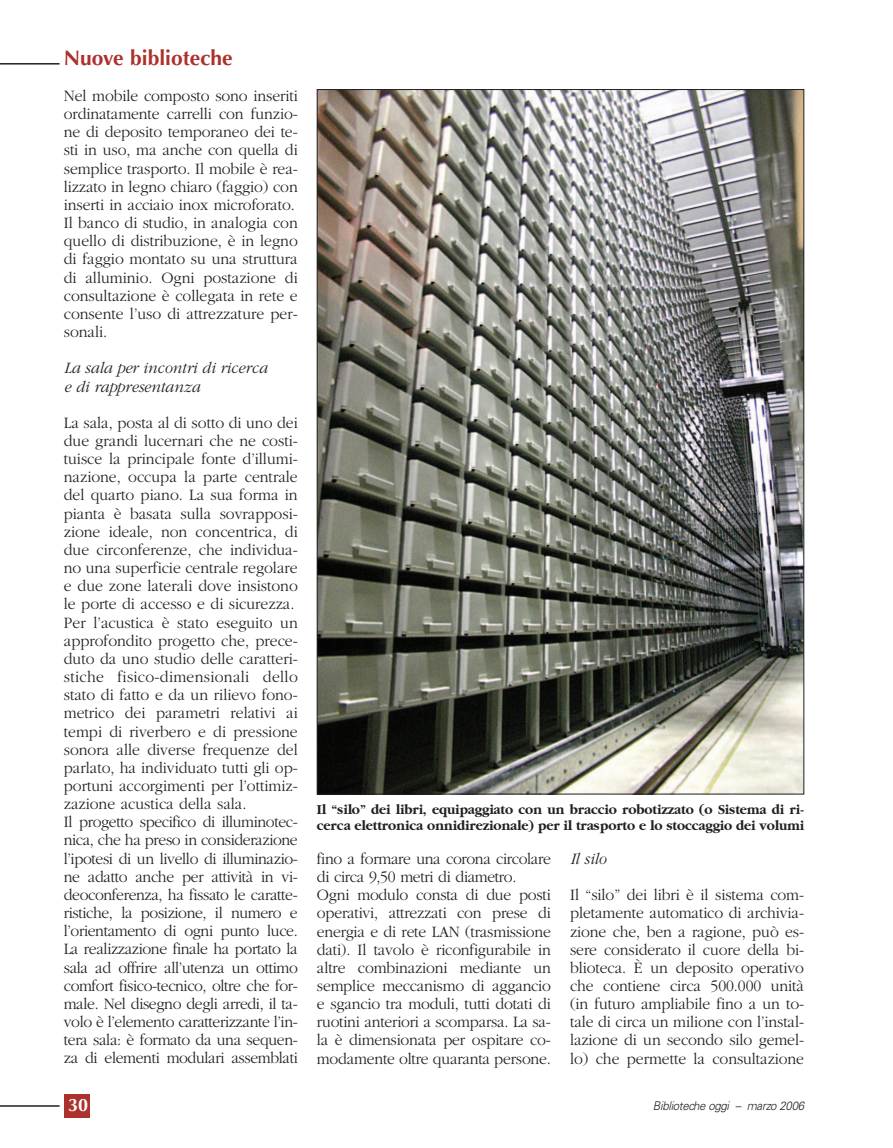
<style>
.page{position:relative;width:893px;height:1148px;background:#fff}
.page>*{position:absolute;margin:0;border:0;box-sizing:border-box;transform-origin:0 0}
.t1{font:700 21px "Optima";color:#ac312d}
.t2{font:700 18px "Optima";color:#fff}
.t3{font:300 16.5px/18.1px "Garamond";letter-spacing:-.005em;color:#231f20;scale:.95 1}
.t4{font:italic 300 16.5px/18.1px "Garamond";color:#231f20;scale:.95 1}
.t5{font:700 14.25px/15.8px "Garamond";letter-spacing:-.005em;color:#231f20;scale:.95 1}
.t6{font:italic 300 12px "Univers";letter-spacing:-.03em;color:#231f20;scale:.95 1}
</style>
<div class="page">
<hr style="left:0;top:1105px;width:60px;height:1px;background:#231f20">
<div style="left:64px;top:1094px;width:26px;height:23px;background:#ac312d"></div>
<hr style="left:0;top:63px;width:60px;height:2px;background:#231f20">
<img style="left:319px;top:91px;width:483px;height:701px">
<p class="t1" style="left:64px;top:49px;width:170px">Nuove biblioteche</p>
<p class="t3" style="left:64px;top:88px;width:248px">Nel mobile composto sono inseriti ordinatamente carrelli con funzio&shy;ne di deposito temporaneo dei te&shy;sti in uso, ma anche con quella di semplice trasporto. Il mobile è rea&shy;lizzato in legno chiaro (faggio) con inserti in acciaio inox microforato.<br>Il banco di studio, in analogia con quello di distribuzione, è in legno di faggio montato su una struttura di alluminio. Ogni postazione di consultazione è collegata in rete e consente l’uso di attrezzature per&shy;sonali.</p>
<p class="t4" style="left:64px;top:360px;width:216px">La sala per incontri di ricerca e di rappresentanza</p>
<p class="t3" style="left:64px;top:415px;width:248px">La sala, posta al di sotto di uno dei due grandi lucernari che ne costi&shy;tuisce la principale fonte d’illumi&shy;nazione, occupa la parte centrale del quarto piano. La sua forma in pianta è basata sulla sovrapposi&shy;zione ideale, non concentrica, di due circonferenze, che individua&shy;no una superficie centrale regolare e due zone laterali dove insistono le porte di accesso e di sicurezza.<br>Per l’acustica è stato eseguito un approfondito progetto che, prece&shy;duto da uno studio delle caratteri&shy;stiche fisico-dimensionali dello stato di fatto e da un rilievo fono&shy;metrico dei parametri relativi ai tempi di riverbero e di pressione sonora alle diverse frequenze del parlato, ha individuato tutti gli op&shy;portuni accorgimenti per l’ottimiz&shy;zazione acustica della sala.<br>Il progetto specifico di illuminotec&shy;nica, che ha preso in considerazione l’ipotesi di un livello di illuminazio&shy;ne adatto anche per attività in vi&shy;deoconferenza, ha fissato le caratte&shy;ristiche, la posizione, il numero e l’orientamento di ogni punto luce.<br>La realizzazione finale ha portato la sala ad offrire all’utenza un ottimo comfort fisico-tecnico, oltre che for&shy;male. Nel disegno degli arredi, il ta&shy;volo è l’elemento caratterizzante l’in&shy;tera sala: è formato da una sequen&shy;za di elementi modulari assemblati</p>
<p class="t2" style="left:68px;top:1097px;width:22px">30</p>
<p class="t5" style="left:317px;top:802px;width:514px">Il “silo” dei libri, equipaggiato con un braccio robotizzato (o Sistema di ri&shy;cerca elettronica onnidirezionale) per il trasporto e lo stoccaggio dei volumi</p>
<p class="t3" style="left:317px;top:851px;width:248px">fino a formare una corona circolare di circa 9,50 metri di diametro.<br>Ogni modulo consta di due posti operativi, attrezzati con prese di energia e di rete LAN (trasmissione dati). Il tavolo è riconfigurabile in altre combinazioni mediante un semplice meccanismo di aggancio e sgancio tra moduli, tutti dotati di ruotini anteriori a scomparsa. La sa&shy;la è dimensionata per ospitare co&shy;modamente oltre quaranta persone.</p>
<p class="t4" style="left:570px;top:851px;width:39px">Il silo</p>
<p class="t3" style="left:570px;top:887px;width:248px;text-align:justify">Il “silo” dei libri è il sistema com&shy;pletamente automatico di archivia&shy;zione che, ben a ragione, può es&shy;sere considerato il cuore della bi&shy;blioteca. È un deposito operativo che contiene circa 500.000 unità (in futuro ampliabile fino a un to&shy;tale di circa un milione con l’instal&shy;lazione di un secondo silo gemel&shy;lo) che permette la consultazione</p>
<p class="t6" style="left:653px;top:1100px;width:161px">Biblioteche oggi – marzo 2006</p>
</div>
